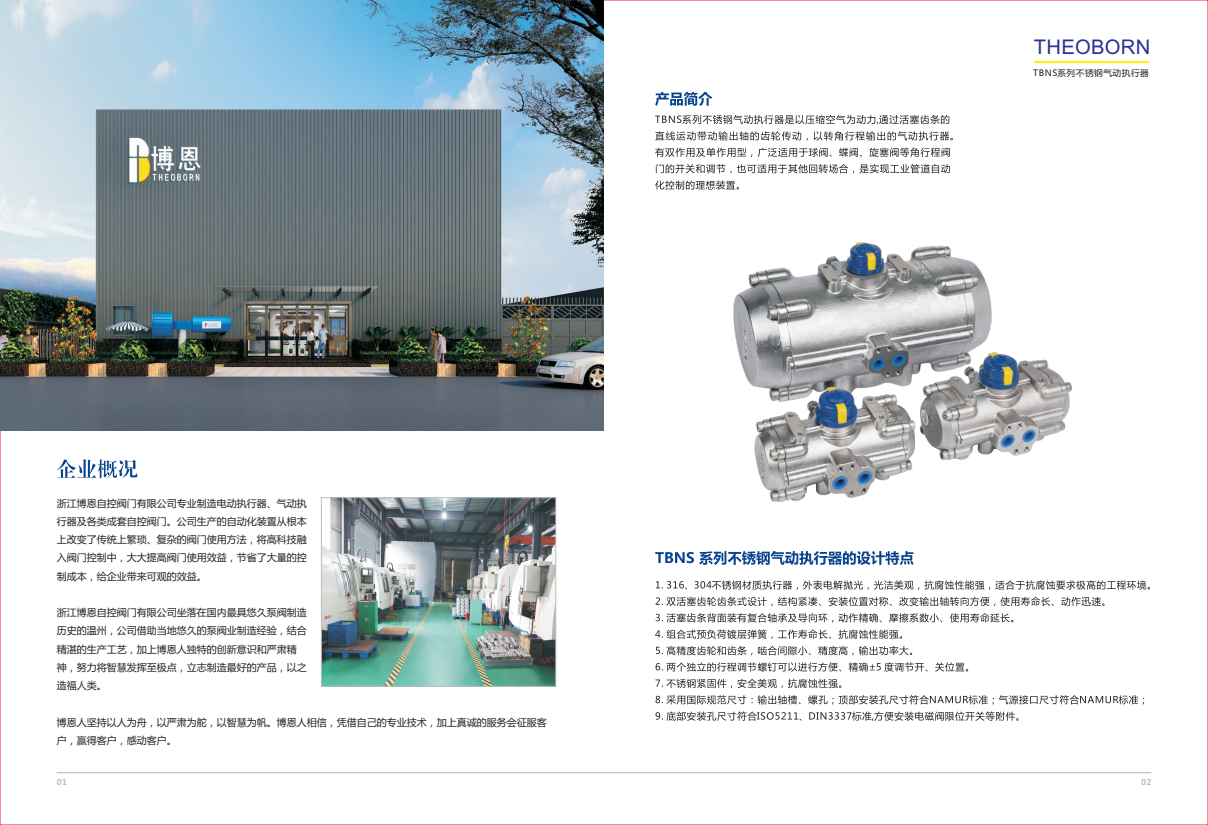
<style>
.page{position:relative;width:1208px;height:825px;background:#fff}
.page>*{position:absolute;margin:0;border:0;box-sizing:border-box;transform-origin:0 0}
.t1{font:20.2px "Arial";letter-spacing:.015em;color:#2e3092}
.t2{font:10px/18.2px "Microsoft Ya Hei";color:#231f20}
.t3{font:8.7px "Microsoft Ya Hei";letter-spacing:.06em;color:#231f20}
.t4{font:700 8px "Microsoft Ya Hei";color:#bcbdc0}
</style>
<div class="page">
<svg style="left:57px;top:459px;width:80px;height:19px"></svg>
<img style="left:0;top:0;width:604px;height:431px">
<svg style="left:655px;top:551px;width:258px;height:14px"></svg>
<svg style="left:655px;top:580px;width:495px;height:141px"></svg>
<svg style="left:655px;top:115px;width:297px;height:75px"></svg>
<svg style="left:655px;top:92px;width:57px;height:14px"></svg>
<img style="left:323px;top:499px;width:231px;height:185px">
<div style="left:321px;top:497px;width:235px;height:189px;border:1px solid #bcbdc0"></div>
<hr style="left:57px;top:772px;width:1094px;height:1px;background:#bcbdc0">
<hr style="left:1034px;top:61px;width:114px;height:2px;background:#fff101">
<img style="left:733px;top:242px;width:338px;height:259px">
<h1 class="t1" style="left:1033px;top:39px;width:118px">THEOBORN</h1>
<p class="t3" style="left:1033px;top:69px;width:117px">TBNS系列不锈钢气动执行器</p>
<p class="t2" style="left:57px;top:495px;width:251px;text-align:justify">浙江博恩自控阀门有限公司专业制造电动执行器、气动执行器及各类成套自控阀门。公司生产的自动化装置从根本上改变了传统上繁琐、复杂的阀门使用方法，将高科技融入阀门控制中，大大提高阀门使用效益，节省了大量的控制成本，给企业带来可观的效益。</p>
<p class="t2" style="left:57px;top:604px;width:251px">浙江博恩自控阀门有限公司坐落在国内最具悠久泵阀制造历史的温州，公司借助当地悠久的泵阀业制造经验，结合精湛的生产工艺，加上博恩人独特的创新意识和严肃精神，努力将智慧发挥至极点，立志制造最好的产品，以之造福人类。</p>
<p class="t2" style="left:57px;top:714px;width:491px">博恩人坚持以人为舟，以严肃为舵，以智慧为帆。博恩人相信，凭借自己的专业技术，加上真诚的服务会征服客户，赢得客户，感动客户。</p>
<p class="t4" style="left:57px;top:779px;width:12px">01</p>
<p class="t4" style="left:1141px;top:779px;width:12px">02</p>
</div>
